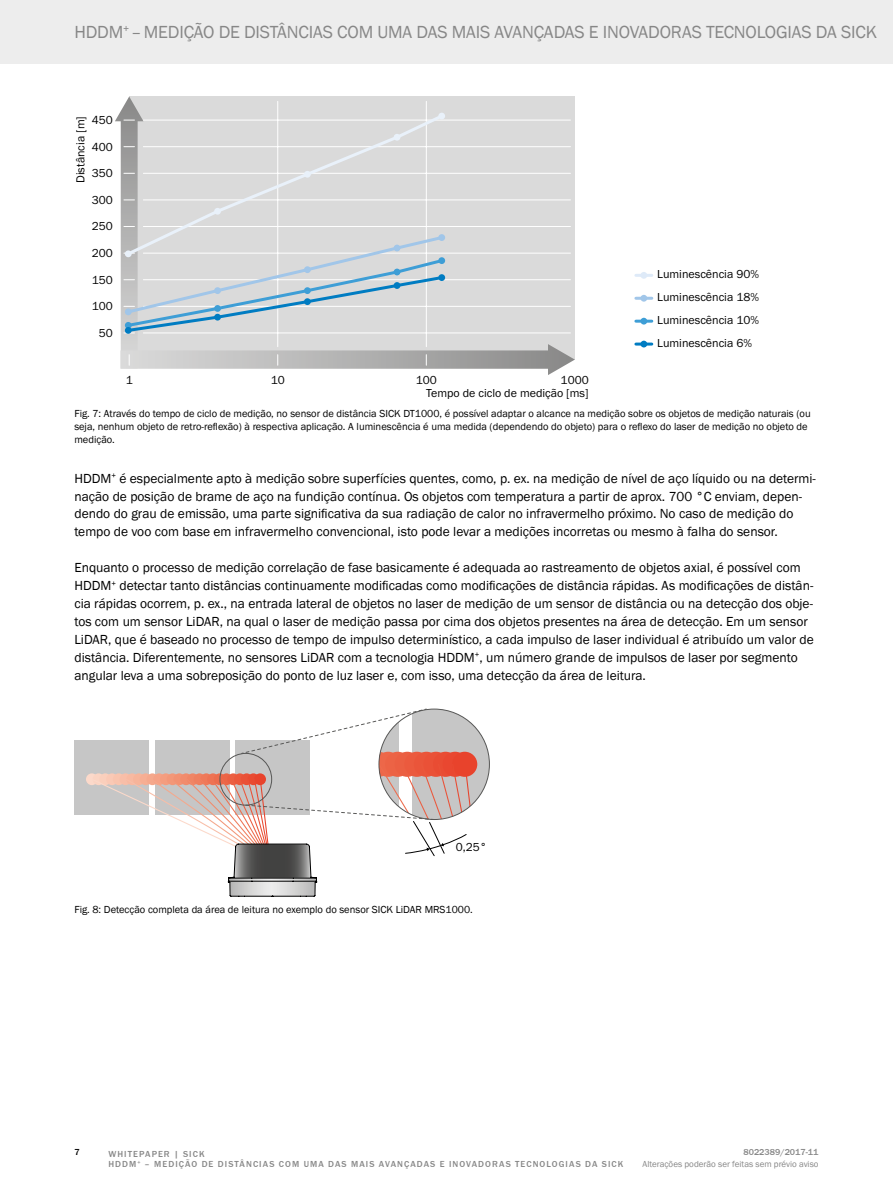
<style>
.page{position:relative;width:893px;height:1188px;background:#fff}
.page>*{position:absolute;margin:0;border:0;box-sizing:border-box;transform-origin:0 0}
.t1{font:18px "SICK Franklin";letter-spacing:-.01em;color:#878787}
.t2{font:13.5px/17.9px "SICK Franklin";color:#000}
.t3{font:12px/12.6px "SICK Franklin";color:#000;text-align:right}
.t4{font:10.5px/12.6px "SICK Franklin";color:#000}
.t5{font:500 9px/10.8px "SICK Franklin";letter-spacing:.12em;color:#878787}
.t6{font:9px "SICK Franklin";color:#878787}
.t7{font:500 9px "SICK Franklin";color:#878787}
.t8{font:500 9px "SICK Franklin";color:#000}
</style>
<div class="page">
<div style="left:0;top:0;width:893px;height:64px;background:#ededed"></div>
<div style="left:129px;top:97px;width:446px;height:263px;background:#dadada"></div>
<div style="left:121px;top:117px;width:17px;height:251px;background:linear-gradient(to bottom,#919090,#dbdbdb)"></div>
<div style="left:120px;top:350px;width:432px;height:19px;background:linear-gradient(to right,#dbdbdb,#8e8e8d)"></div>
<svg style="left:548px;top:344px;width:27px;height:31px"></svg>
<svg style="left:115px;top:97px;width:23px;height:24px"></svg>
<hr style="left:277px;top:101px;width:1px;height:246px;background:#fff">
<hr style="left:143px;top:333px;width:427px;height:1px;background:#fff">
<hr style="left:143px;top:306px;width:427px;height:1px;background:#fff">
<hr style="left:143px;top:279px;width:427px;height:1px;background:#fff">
<hr style="left:143px;top:253px;width:427px;height:1px;background:#fff">
<hr style="left:143px;top:226px;width:427px;height:1px;background:#fff">
<hr style="left:143px;top:200px;width:427px;height:1px;background:#fff">
<hr style="left:143px;top:173px;width:427px;height:1px;background:#fff">
<hr style="left:143px;top:146px;width:427px;height:1px;background:#fff">
<hr style="left:143px;top:120px;width:427px;height:1px;background:#fff">
<hr style="left:426px;top:101px;width:1px;height:246px;background:#fff">
<svg style="left:124px;top:112px;width:322px;height:142px"></svg>
<div style="left:214px;top:208px;width:7px;height:7px;background:#e9f1fa;border-radius:50%"></div>
<div style="left:304px;top:171px;width:7px;height:7px;background:#e9f1fa;border-radius:50%"></div>
<div style="left:394px;top:134px;width:6px;height:7px;background:#e9f1fa;border-radius:50%"></div>
<div style="left:438px;top:113px;width:7px;height:6px;background:#e9f1fa;border-radius:50%"></div>
<svg style="left:124px;top:234px;width:321px;height:100px"></svg>
<div style="left:394px;top:282px;width:6px;height:7px;background:#007cc2;border-radius:50%"></div>
<div style="left:438px;top:274px;width:7px;height:7px;background:#007cc2;border-radius:50%"></div>
<div style="left:304px;top:298px;width:7px;height:7px;background:#007cc2;border-radius:50%"></div>
<div style="left:214px;top:314px;width:7px;height:7px;background:#007cc2;border-radius:50%"></div>
<div style="left:125px;top:327px;width:7px;height:7px;background:#007cc2;border-radius:50%"></div>
<div style="left:640px;top:341px;width:7px;height:6px;background:#007cc2;border-radius:50%"></div>
<hr style="left:636px;top:343px;width:16px;height:3px;background:#007cc2">
<div style="left:640px;top:318px;width:7px;height:7px;background:#3e9ed6;border-radius:50%"></div>
<hr style="left:636px;top:320px;width:16px;height:3px;background:#3e9ed6">
<div style="left:640px;top:295px;width:7px;height:7px;background:#a1c6e9;border-radius:50%"></div>
<hr style="left:636px;top:297px;width:16px;height:3px;background:#a1c6e9">
<div style="left:640px;top:272px;width:7px;height:7px;background:#deeaf8;border-radius:50%"></div>
<hr style="left:636px;top:274px;width:16px;height:3px;background:#deeaf8">
<div style="left:74px;top:740px;width:75px;height:74px;background:#c6c6c6"></div>
<div style="left:86px;top:773px;width:12px;height:12px;background:#fcd9ca;border-radius:50%"></div>
<svg style="left:90px;top:709px;width:399px;height:188px"></svg>
<h1 class="t1" style="left:74px;top:21px;width:804px">HDDM<sup>+</sup> – MEDIÇÃO DE DISTÂNCIAS COM UMA DAS MAIS AVANÇADAS E INOVADORAS TECNOLOGIAS DA SICK</h1>
<p class="t3" style="left:92px;top:114px;width:23px">450</p>
<p class="t3" style="left:74px;top:183px;width:69px;rotate:-90deg">Distância [m]</p>
<p class="t3" style="left:92px;top:140px;width:23px">400</p>
<p class="t3" style="left:92px;top:167px;width:23px">350</p>
<p class="t3" style="left:92px;top:194px;width:23px">300</p>
<p class="t3" style="left:92px;top:220px;width:23px">250</p>
<p class="t3" style="left:92px;top:247px;width:23px">200</p>
<p class="t3" style="left:92px;top:274px;width:23px">150</p>
<p class="t3" style="left:92px;top:300px;width:23px">100</p>
<p class="t3" style="left:99px;top:327px;width:16px">50</p>
<p class="t3" style="left:126px;top:374px;width:9px">1</p>
<p class="t3" style="left:271px;top:374px;width:16px">10</p>
<p class="t3" style="left:416px;top:374px;width:23px">100</p>
<p class="t3" style="left:426px;top:374px;width:164px">1000<br>Tempo de ciclo de medição [ms]</p>
<p class="t3" style="left:657px;top:268px;width:103px">Luminescência 90%</p>
<p class="t3" style="left:657px;top:291px;width:103px">Luminescência 18%</p>
<p class="t3" style="left:657px;top:314px;width:103px">Luminescência 10%</p>
<p class="t3" style="left:657px;top:337px;width:96px">Luminescência 6%</p>
<p class="t4" style="left:74px;top:408px;width:738px">Fig. 7: Através do tempo de ciclo de medição, no sensor de distância SICK DT1000, é possível adaptar o alcance na medição sobre os objetos de medição naturais (ou seja, nenhum objeto de retro-reflexão) à respectiva aplicação. A luminescência é uma medida (dependendo do objeto) para o reflexo do laser de medição no objeto de medição.</p>
<p class="t2" style="left:74px;top:469px;width:743px">HDDM<sup>+</sup> é especialmente apto à medição sobre superfícies quentes, como, p. ex. na medição de nível de aço líquido ou na determi&shy;nação de posição de brame de aço na fundição contínua. Os objetos com temperatura a partir de aprox. 700 °C enviam, depen&shy;dendo do grau de emissão, uma parte significativa da sua radiação de calor no infravermelho próximo. No caso de medição do tempo de voo com base em infravermelho convencional, isto pode levar a medições incorretas ou mesmo à falha do sensor.</p>
<p class="t2" style="left:74px;top:559px;width:741px">Enquanto o processo de medição correlação de fase basicamente é adequada ao rastreamento de objetos axial, é possível com HDDM<sup>+</sup> detectar tanto distâncias continuamente modificadas como modificações de distância rápidas. As modificações de distân&shy;cia rápidas ocorrem, p. ex., na entrada lateral de objetos no laser de medição de um sensor de distância ou na detecção dos obje&shy;tos com um sensor LiDAR, na qual o laser de medição passa por cima dos objetos presentes na área de detecção. Em um sensor LiDAR, que é baseado no processo de tempo de impulso determinístico, a cada impulso de laser individual é atribuído um valor de distância. Diferentemente, no sensores LiDAR com a tecnologia HDDM<sup>+</sup>, um número grande de impulsos de laser por segmento angular leva a uma sobreposição do ponto de luz laser e, com isso, uma detecção da área de leitura.</p>
<p class="t3" style="left:456px;top:841px;width:33px">0,25°</p>
<p class="t4" style="left:74px;top:904px;width:400px">Fig. 8: Detecção completa da área de leitura no exemplo do sensor SICK LiDAR MRS1000.</p>
<p class="t8" style="left:74px;top:1146px;width:7px">7</p>
<p class="t5" style="left:108px;top:1148px;width:516px">WHITEPAPER | SICK<br>HDDM<sup>+</sup> – MEDIÇÃO DE DISTÂNCIAS COM UMA DAS MAIS AVANÇADAS E INOVADORAS TECNOLOGIAS DA SICK</p>
<p class="t7" style="left:743px;top:1146px;width:77px">8022389/2017-11</p>
<p class="t6" style="left:642px;top:1159px;width:178px">Alterações poderão ser feitas sem prévio aviso</p>
</div>
